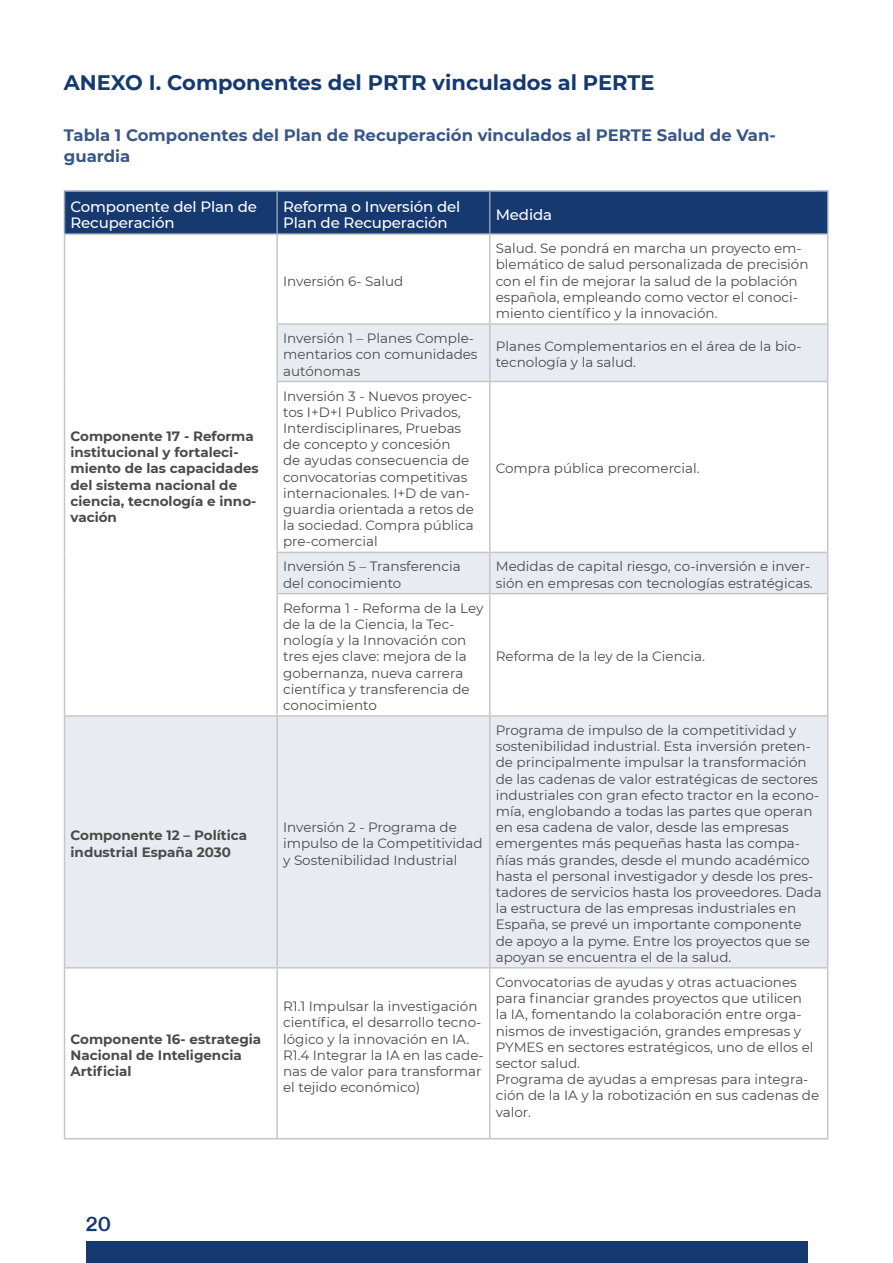
<style>
.page{position:relative;width:893px;height:1263px;background:#fff}
.page>*{position:absolute;margin:0;border:0;box-sizing:border-box;transform-origin:0 0}
.t1{font:700 21px "Montserrat";color:#163970}
.t2{font:19.5px "N Haas Grotesk TX Pro 65 Md";color:#163970}
.t3{font:700 16.5px/21px "Montserrat";color:#395786}
.t4{font:500 15px/16.5px "Montserrat";letter-spacing:-.01em;color:#fff}
.t5{font:13.5px/16.2px "Montserrat";color:#4a4a49}
.t6{font:700 13.5px/16.2px "Montserrat";color:#4a4a49}
</style>
<div class="page">
<div style="left:86px;top:1242px;width:721px;height:21px;background:#163970"></div>
<div style="left:65px;top:192px;width:762px;height:41px;background:#163970"></div>
<svg style="left:65px;top:324px;width:762px;height:643px;fill:#e8ebf1"></svg>
<hr style="left:64px;top:190px;width:213px;height:2px;background:#8b9cb8">
<hr style="left:64px;top:192px;width:1px;height:41px;background:#8b9cb8">
<hr style="left:277px;top:190px;width:213px;height:2px;background:#8b9cb8">
<hr style="left:276px;top:192px;width:2px;height:41px;background:#8b9cb8">
<hr style="left:490px;top:190px;width:338px;height:2px;background:#8b9cb8">
<hr style="left:489px;top:192px;width:1px;height:41px;background:#8b9cb8">
<hr style="left:827px;top:192px;width:1px;height:41px;background:#8b9cb8">
<hr style="left:64px;top:233px;width:213px;height:2px;background:#c6c6c6">
<hr style="left:277px;top:233px;width:213px;height:2px;background:#c6c6c6">
<hr style="left:276px;top:235px;width:2px;height:88px;background:#c6c6c6">
<hr style="left:490px;top:233px;width:338px;height:2px;background:#c6c6c6">
<hr style="left:489px;top:235px;width:1px;height:88px;background:#c6c6c6">
<hr style="left:276px;top:323px;width:214px;height:2px;background:#c6c6c6">
<hr style="left:276px;top:325px;width:2px;height:56px;background:#c6c6c6">
<hr style="left:490px;top:323px;width:338px;height:2px;background:#c6c6c6">
<hr style="left:489px;top:325px;width:1px;height:56px;background:#c6c6c6">
<hr style="left:276px;top:381px;width:214px;height:1px;background:#c6c6c6">
<hr style="left:276px;top:382px;width:2px;height:170px;background:#c6c6c6">
<hr style="left:490px;top:381px;width:338px;height:1px;background:#c6c6c6">
<hr style="left:489px;top:382px;width:1px;height:170px;background:#c6c6c6">
<hr style="left:276px;top:552px;width:214px;height:1px;background:#c6c6c6">
<hr style="left:276px;top:553px;width:2px;height:40px;background:#c6c6c6">
<hr style="left:490px;top:552px;width:338px;height:1px;background:#c6c6c6">
<hr style="left:489px;top:553px;width:1px;height:40px;background:#c6c6c6">
<hr style="left:276px;top:593px;width:214px;height:1px;background:#c6c6c6">
<hr style="left:276px;top:594px;width:2px;height:121px;background:#c6c6c6">
<hr style="left:490px;top:593px;width:338px;height:1px;background:#c6c6c6">
<hr style="left:489px;top:594px;width:1px;height:121px;background:#c6c6c6">
<hr style="left:64px;top:715px;width:213px;height:2px;background:#c6c6c6">
<hr style="left:277px;top:715px;width:213px;height:2px;background:#c6c6c6">
<hr style="left:276px;top:717px;width:2px;height:250px;background:#c6c6c6">
<hr style="left:490px;top:715px;width:338px;height:2px;background:#c6c6c6">
<hr style="left:489px;top:717px;width:1px;height:250px;background:#c6c6c6">
<hr style="left:64px;top:967px;width:213px;height:1px;background:#c6c6c6">
<hr style="left:277px;top:967px;width:213px;height:1px;background:#c6c6c6">
<hr style="left:276px;top:968px;width:2px;height:170px;background:#c6c6c6">
<hr style="left:490px;top:967px;width:338px;height:1px;background:#c6c6c6">
<hr style="left:489px;top:968px;width:1px;height:170px;background:#c6c6c6">
<hr style="left:64px;top:1138px;width:213px;height:1px;background:#c6c6c6">
<hr style="left:277px;top:1138px;width:213px;height:1px;background:#c6c6c6">
<hr style="left:490px;top:1138px;width:338px;height:1px;background:#c6c6c6">
<hr style="left:64px;top:235px;width:1px;height:89px;background:#c6c6c6">
<hr style="left:827px;top:235px;width:1px;height:88px;background:#c6c6c6">
<hr style="left:64px;top:324px;width:1px;height:57px;background:#c6c6c6">
<hr style="left:827px;top:325px;width:1px;height:56px;background:#c6c6c6">
<hr style="left:64px;top:381px;width:1px;height:171px;background:#c6c6c6">
<hr style="left:827px;top:382px;width:1px;height:170px;background:#c6c6c6">
<hr style="left:64px;top:552px;width:1px;height:42px;background:#c6c6c6">
<hr style="left:827px;top:553px;width:1px;height:40px;background:#c6c6c6">
<hr style="left:64px;top:594px;width:1px;height:121px;background:#c6c6c6">
<hr style="left:827px;top:594px;width:1px;height:121px;background:#c6c6c6">
<hr style="left:64px;top:717px;width:1px;height:250px;background:#c6c6c6">
<hr style="left:827px;top:717px;width:1px;height:250px;background:#c6c6c6">
<hr style="left:64px;top:968px;width:1px;height:170px;background:#c6c6c6">
<hr style="left:827px;top:968px;width:1px;height:170px;background:#c6c6c6">
<h1 class="t1" style="left:64px;top:68px;width:592px">ANEXO I. Componentes del PRTR vinculados al PERTE</h1>
<p class="t3" style="left:64px;top:124px;width:713px">Tabla 1 Componentes del Plan de Recuperación vinculados al PERTE Salud de Van&shy;guardia</p>
<p class="t4" style="left:71px;top:197px;width:188px">Componente del Plan de<br>Recuperación</p>
<p class="t4" style="left:283px;top:197px;width:179px">Reforma o Inversión del<br>Plan de Recuperación</p>
<p class="t4" style="left:496px;top:206px;width:58px">Medida</p>
<p class="t6" style="left:71px;top:427px;width:190px">Componente 17 - Reforma institucional y fortaleci&shy;miento de las capacidades del sistema nacional de ciencia, tecnología e inno&shy;vación</p>
<p class="t5" style="left:283px;top:272px;width:122px">Inversión 6- Salud</p>
<p class="t5" style="left:496px;top:240px;width:314px">Salud. Se pondrá en marcha un proyecto em&shy;blemático de salud personalizada de precisión con el fin de mejorar la salud de la población española, empleando como vector el conoci&shy;miento científico y la innovación.</p>
<p class="t5" style="left:283px;top:330px;width:196px">Inversión 1 – Planes Comple&shy;mentarios con comunidades autónomas</p>
<p class="t5" style="left:496px;top:338px;width:307px">Planes Complementarios en el área de la bio&shy;tecnología y la salud.</p>
<p class="t5" style="left:283px;top:387px;width:192px">Inversión 3 - Nuevos proyec&shy;tos I+D+I Publico Privados,<br>Interdisciplinares, Pruebas de concepto y concesión<br>de ayudas consecuencia de convocatorias competitivas internacionales. I+D de van&shy;guardia orientada a retos de la sociedad. Compra pública pre-comercial</p>
<p class="t5" style="left:496px;top:460px;width:205px">Compra pública precomercial.</p>
<p class="t5" style="left:283px;top:558px;width:179px">Inversión 5 – Transferencia del conocimiento</p>
<p class="t5" style="left:496px;top:558px;width:319px">Medidas de capital riesgo, co-inversión e inver&shy;sión en empresas con tecnologías estratégicas.</p>
<p class="t5" style="left:283px;top:599px;width:202px">Reforma 1 - Reforma de la Ley de la de la Ciencia, la Tec&shy;nología y la Innovación con tres ejes clave: mejora de la gobernanza, nueva carrera científica y transferencia de conocimiento</p>
<p class="t5" style="left:496px;top:648px;width:211px">Reforma de la ley de la Ciencia.</p>
<p class="t6" style="left:71px;top:827px;width:178px">Componente 12 – Política industrial España 2030</p>
<p class="t5" style="left:283px;top:819px;width:201px">Inversión 2 - Programa de impulso de la Competitividad y Sostenibilidad Industrial</p>
<p class="t6" style="left:71px;top:1030px;width:192px">Componente 16- estrategia<br>Nacional de Inteligencia<br>Artificial</p>
<p class="t5" style="left:283px;top:998px;width:202px">R1.1 Impulsar la investigación científica, el desarrollo tecno&shy;lógico y la innovación en IA.<br>R1.4 Integrar la IA en las cade&shy;nas de valor para transformar el tejido económico)</p>
<p class="t5" style="left:496px;top:722px;width:327px">Programa de impulso de la competitividad y sostenibilidad industrial. Esta inversión preten&shy;de principalmente impulsar la transformación de las cadenas de valor estratégicas de sectores industriales con gran efecto tractor en la econo&shy;mía, englobando a todas las partes que operan en esa cadena de valor, desde las empresas emergentes más pequeñas hasta las compa&shy;ñías más grandes, desde el mundo académico hasta el personal investigador y desde los pres&shy;tadores de servicios hasta los proveedores. Dada la estructura de las empresas industriales en España, se prevé un importante componente de apoyo a la pyme. Entre los proyectos que se apoyan se encuentra el de la salud.</p>
<p class="t5" style="left:496px;top:973px;width:325px">Convocatorias de ayudas y otras actuaciones para financiar grandes proyectos que utilicen<br>la IA, fomentando la colaboración entre orga&shy;nismos de investigación, grandes empresas y PYMES en sectores estratégicos, uno de ellos el sector salud.<br>Programa de ayudas a empresas para integra&shy;ción de la IA y la robotización en sus cadenas de valor.</p>
<h2 class="t2" style="left:86px;top:1212px;width:27px">20</h2>
</div>
